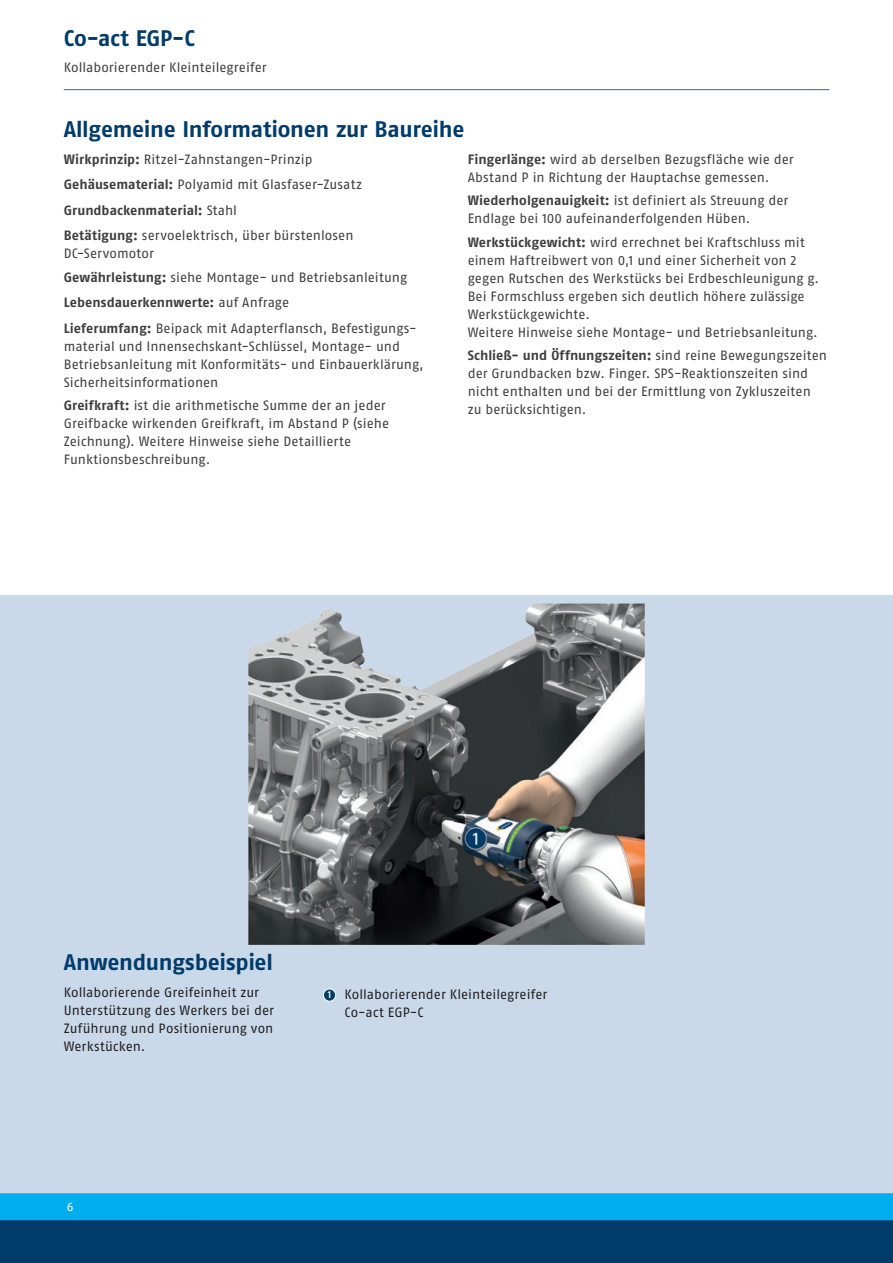
<style>
.page{position:relative;width:893px;height:1263px;background:#fff}
.page>*{position:absolute;margin:0;border:0;box-sizing:border-box;transform-origin:0 0}
.t1{font:700 22.5px "SCHUNK Fago Pro";letter-spacing:-.015em;color:#003b69}
.t2{font:13.5px/18px "SCHUNK Fago Pro";letter-spacing:.005em;color:#3e3e3f}
.t3{font:13.5px/18px "SCHUNK Fago Pro";color:#231f20}
.t4{font:12px "SCHUNK Fago Pro";color:#fff}
.s1{font-weight:700}
.s2{font-weight:500;font-size:10.2px;color:#fff}
</style>
<div class="page">
<div style="left:0;top:595px;width:893px;height:612px;background:#cad9ea"></div>
<div style="left:0;top:1202px;width:893px;height:61px;background:#003b69"></div>
<div style="left:0;top:1193px;width:893px;height:27px;background:#00aeef"></div>
<hr style="left:64px;top:89px;width:765px;height:1px;background:#35628d">
<img style="left:249px;top:604px;width:395px;height:340px">
<div style="left:323px;top:989px;width:13px;height:12px;background:#003b69;border-radius:50%"></div>
<div style="left:323px;top:989px;width:13px;height:12px;border:1px solid #fff;border-radius:50%"></div>
<h1 class="t1" style="left:64px;top:24px;width:132px">Co-act EGP-C</h1>
<p class="t2" style="left:64px;top:59px;width:204px">Kollaborierender Kleinteilegreifer</p>
<h1 class="t1" style="left:64px;top:116px;width:402px">Allgemeine Informationen zur Baureihe</h1>
<p class="t2" style="left:64px;top:146px;width:300px;line-height:25.5px"><span class="s1">Wirkprinzip:</span> Ritzel-Zahnstangen-Prinzip <span class="s1">Gehäusematerial:</span> Polyamid mit Glasfaser-Zusatz <span class="s1">Grundbackenmaterial:</span> Stahl<br><span class="s1">Betätigung:</span> servoelektrisch, über bürstenlosen</p>
<p class="t2" style="left:64px;top:242px;width:345px;line-height:23.5px">DC-Servomotor<br><span class="s1">Gewährleistung:</span> siehe Montage- und Betriebsanleitung</p>
<p class="t2" style="left:64px;top:290px;width:355px;line-height:25.5px"><span class="s1">Lebensdauerkennwerte:</span> auf Anfrage<br><span class="s1">Lieferumfang:</span> Beipack mit Adapterflansch, Befestigungs-</p>
<p class="t2" style="left:64px;top:337px;width:361px">material und Innensechskant-Schlüssel, Montage- und<br>Betriebsanleitung mit Konformitäts- und Einbauerklärung,<br>Sicherheitsinformationen</p>
<p class="t2" style="left:64px;top:397px;width:327px"><span class="s1">Greifkraft:</span> ist die arithmetische Summe der an jeder Greifbacke wirkenden Greifkraft, im Abstand P (siehe Zeichnung). Weitere Hinweise siehe Detaillierte Funktionsbeschreibung.</p>
<p class="t2" style="left:468px;top:150px;width:327px"><span class="s1">Fingerlänge:</span> wird ab derselben Bezugsfläche wie der<br>Abstand P in Richtung der Hauptachse gemessen.</p>
<p class="t2" style="left:468px;top:192px;width:322px"><span class="s1">Wiederholgenauigkeit:</span> ist definiert als Streuung der<br>Endlage bei 100 aufeinanderfolgenden Hüben.</p>
<p class="t2" style="left:468px;top:233px;width:353px"><span class="s1">Werkstückgewicht:</span> wird errechnet bei Kraftschluss mit einem Haftreibwert von 0,1 und einer Sicherheit von 2 gegen Rutschen des Werkstücks bei Erdbeschleunigung g.<br>Bei Formschluss ergeben sich deutlich höhere zulässige Werkstückgewichte.<br>Weitere Hinweise siehe Montage- und Betriebsanleitung.</p>
<p class="t2" style="left:468px;top:347px;width:361px"><span class="s1">Schließ- und Öffnungszeiten:</span> sind reine Bewegungszeiten der Grundbacken bzw. Finger. SPS-Reaktionszeiten sind nicht enthalten und bei der Ermittlung von Zykluszeiten zu berücksichtigen.</p>
<h1 class="t1" style="left:64px;top:949px;width:211px">Anwendungsbeispiel</h1>
<p class="t3" style="left:64px;top:983px;width:212px">Kollaborierende Greifeinheit zur<br>Unterstützung des Werkers bei der<br>Zuführung und Positionierung von<br>Werkstücken.</p>
<p class="t3" style="left:344px;top:986px;width:204px;text-indent:-17px"><span class="s2">1</span> Kollaborierender Kleinteilegreifer<br>Co-act EGP-C</p>
<p class="t4" style="left:67px;top:1199px;width:8px">6</p>
</div>
